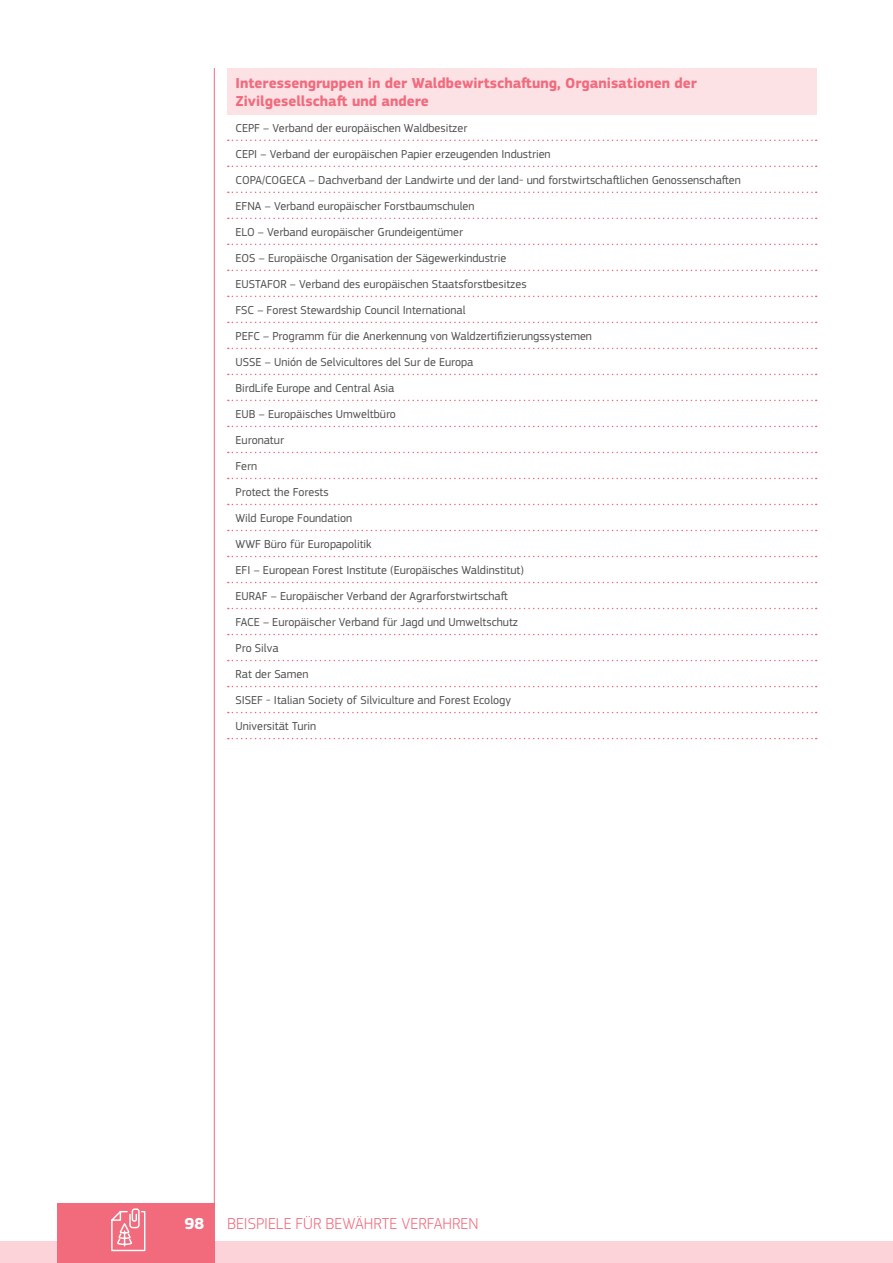
<style>
.page{position:relative;width:893px;height:1263px;background:#fff}
.page>*{position:absolute;margin:0;border:0;box-sizing:border-box;transform-origin:0 0}
.t1{font:300 16.5px "EC Square Sans Pro";color:#f16b7d}
.t2{font:700 16.5px "EC Square Sans Pro";color:#fff}
.t3{font:700 15px/18px "EC Square Sans Pro";color:#f16b7d}
.t4{font:12px/26px "EC Square Sans Pro";color:#4d4d4f}
</style>
<div class="page">
<div style="left:0;top:1242px;width:893px;height:21px;background:#fbd3d8"></div>
<div style="left:57px;top:1203px;width:157px;height:60px;background:#f16b7d"></div>
<svg style="left:111px;top:1208px;width:35px;height:44px"></svg>
<hr style="left:214px;top:68px;width:1px;height:1161px;background:#f16b7d">
<div style="left:227px;top:68px;width:589px;height:46px;background:#fce1e5"></div>
<svg style="left:228px;top:140px;width:589px;height:1px"></svg>
<svg style="left:228px;top:166px;width:589px;height:1px"></svg>
<svg style="left:228px;top:192px;width:589px;height:1px"></svg>
<svg style="left:228px;top:218px;width:589px;height:1px"></svg>
<svg style="left:228px;top:244px;width:589px;height:1px"></svg>
<svg style="left:228px;top:270px;width:589px;height:1px"></svg>
<svg style="left:228px;top:296px;width:589px;height:1px"></svg>
<svg style="left:228px;top:322px;width:589px;height:1px"></svg>
<svg style="left:228px;top:348px;width:589px;height:1px"></svg>
<svg style="left:228px;top:374px;width:589px;height:1px"></svg>
<svg style="left:228px;top:400px;width:589px;height:1px"></svg>
<svg style="left:228px;top:426px;width:589px;height:1px"></svg>
<svg style="left:228px;top:452px;width:589px;height:1px"></svg>
<svg style="left:228px;top:478px;width:589px;height:1px"></svg>
<svg style="left:228px;top:504px;width:589px;height:1px"></svg>
<svg style="left:228px;top:530px;width:589px;height:1px"></svg>
<svg style="left:228px;top:556px;width:589px;height:1px"></svg>
<svg style="left:228px;top:582px;width:589px;height:1px"></svg>
<svg style="left:228px;top:608px;width:589px;height:1px"></svg>
<svg style="left:228px;top:634px;width:589px;height:1px"></svg>
<svg style="left:228px;top:660px;width:589px;height:1px"></svg>
<svg style="left:228px;top:686px;width:589px;height:1px"></svg>
<svg style="left:228px;top:712px;width:589px;height:1px"></svg>
<svg style="left:228px;top:738px;width:589px;height:1px"></svg>
<p class="t3" style="left:236px;top:74px;width:463px">Interessengruppen in der Waldbewirtschaftung, Organisationen der<br>Zivilgesellschaft und andere</p>
<p class="t4" style="left:236px;top:115px;width:507px">CEPF – Verband der europäischen Waldbesitzer<br>CEPI – Verband der europäischen Papier erzeugenden Industrien<br>COPA/COGECA – Dachverband der Landwirte und der land- und forstwirtschaftlichen Genossenschaften EFNA – Verband europäischer Forstbaumschulen<br>ELO – Verband europäischer Grundeigentümer<br>EOS – Europäische Organisation der Sägewerkindustrie<br>EUSTAFOR – Verband des europäischen Staatsforstbesitzes<br>FSC – Forest Stewardship Council International<br>PEFC – Programm für die Anerkennung von Waldzertifizierungssystemen<br>USSE – Unión de Selvicultores del Sur de Europa<br>BirdLife Europe and Central Asia<br>EUB – Europäisches Umweltbüro<br>Euronatur<br>Fern<br>Protect the Forests<br>Wild Europe Foundation<br>WWF Büro für Europapolitik<br>EFI – European Forest Institute (Europäisches Waldinstitut)<br>EURAF – Europäischer Verband der Agrarforstwirtschaft<br>FACE – Europäischer Verband für Jagd und Umweltschutz<br>Pro Silva<br>Rat der Samen<br>SISEF - Italian Society of Silviculture and Forest Ecology<br>Universität Turin</p>
<h1 class="t2" style="left:185px;top:1213px;width:21px">98</h1>
<h1 class="t1" style="left:227px;top:1214px;width:253px">BEISPIELE FÜR BEWÄHRTE VERFAHREN</h1>
</div>
